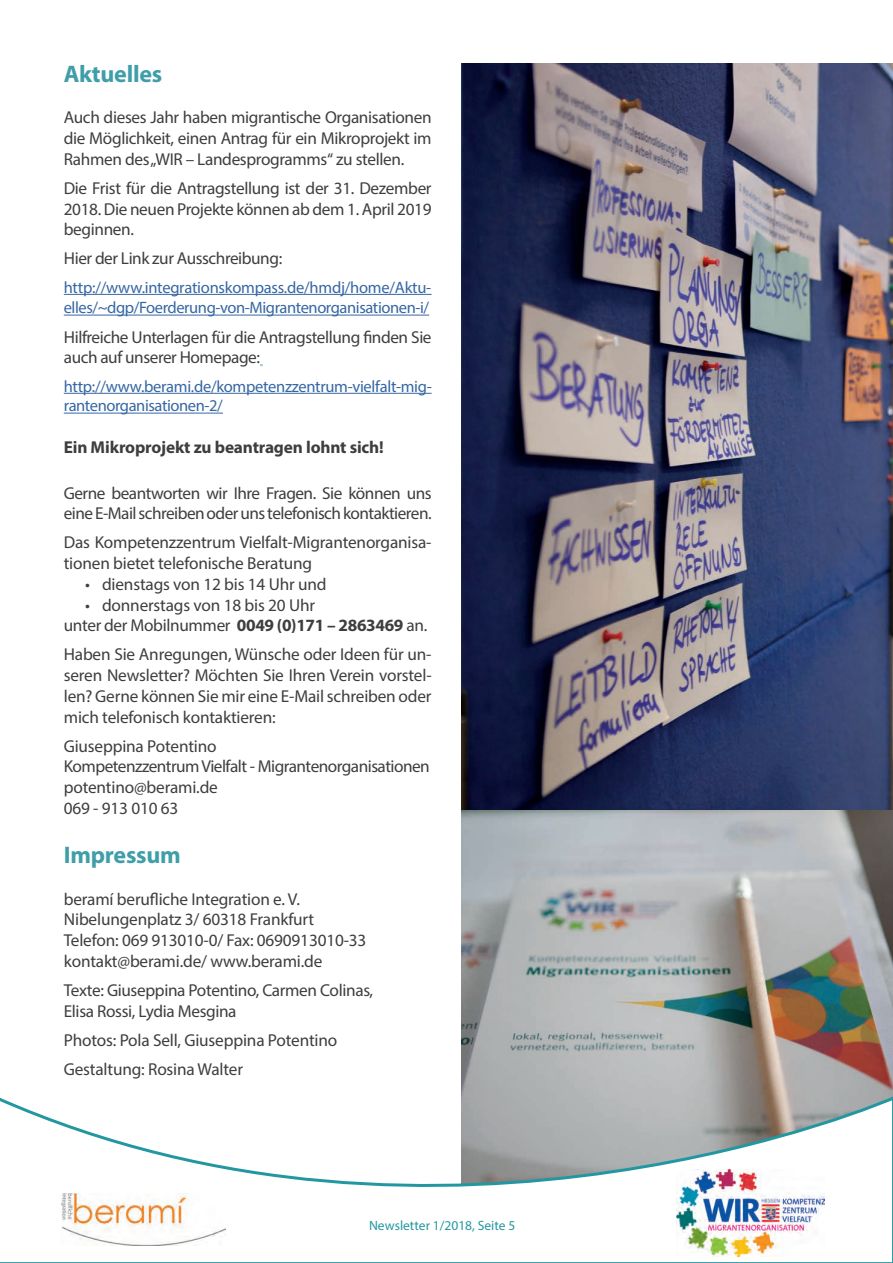
<style>
.page{position:relative;width:893px;height:1263px;background:#fff}
.page>*{position:absolute;margin:0;border:0;box-sizing:border-box;transform-origin:0 0}
.t1{font:700 24px "Myriad Pro";letter-spacing:-.01em;color:#3f9ea8}
.t2{font:17.25px/20.7px "Myriad Pro";letter-spacing:-.02em;color:#3e3e3f}
.t3{font:700 17.25px "Myriad Pro";letter-spacing:-.01em;color:#3e3e3f}
.t4{font:16.5px/20.7px "Myriad Pro";letter-spacing:-.02em;color:#3667a4}
.t5{font:13.5px "Myriad Pro";color:#2397a1}
.s1{font-weight:700}
</style>
<div class="page">
<hr style="left:64px;top:294px;width:368px;height:1px;background:#3667a4">
<hr style="left:64px;top:315px;width:365px;height:1px;background:#3667a4">
<hr style="left:64px;top:393px;width:368px;height:1px;background:#3667a4">
<hr style="left:64px;top:413px;width:159px;height:1px;background:#3667a4">
<img style="left:461px;top:64px;width:432px;height:1029px">
<svg style="left:0;top:1093px;width:893px;height:170px"></svg>
<img style="left:61px;top:1193px;width:164px;height:53px">
<img style="left:677px;top:1170px;width:148px;height:87px">
<h1 class="t1" style="left:64px;top:58px;width:100px">Aktuelles</h1>
<p class="t2" style="left:64px;top:107px;width:369px;text-align:justify">Auch dieses Jahr haben migrantische Organisationen die Möglichkeit, einen Antrag für ein Mikroprojekt im Rahmen des „WIR – Landesprogramms“ zu stellen.</p>
<p class="t2" style="left:64px;top:177px;width:369px;text-align:justify">Die Frist für die Antragstellung ist der 31. Dezember 2018. Die neuen Projekte können ab dem 1. April 2019 beginnen.</p>
<p class="t2" style="left:64px;top:248px;width:220px">Hier der Link zur Ausschreibung:</p>
<p class="t4" style="left:64px;top:277px;width:369px">http://www.integrationskompass.de/hmdj/home/Aktu&shy;elles/~dgp/Foerderung-von-Migrantenorganisationen-i/</p>
<p class="t2" style="left:64px;top:326px;width:369px">Hilfreiche Unterlagen für die Antragstellung finden Sie auch auf unserer Homepage:</p>
<p class="t4" style="left:64px;top:376px;width:370px;line-height:19.8px">http://www.berami.de/kompetenzzentrum-vielfalt-mig&shy;rantenorganisationen-2/</p>
<p class="t3" style="left:64px;top:436px;width:321px">Ein Mikroprojekt zu beantragen lohnt sich!</p>
<p class="t2" style="left:64px;top:482px;width:369px">Gerne beantworten wir Ihre Fragen. Sie können uns eine E-Mail schreiben oder uns telefonisch kontaktieren.</p>
<p class="t2" style="left:64px;top:532px;width:369px">Das Kompetenzzentrum Vielfalt-Migrantenorganisa&shy;tionen bietet telefonische Beratung</p>
<p class="t2" style="left:85px;top:573px;width:243px">• dienstags von 12 bis 14 Uhr und</p>
<p class="t2" style="left:64px;top:594px;width:365px;text-indent:21px">• donnerstags von 18 bis 20 Uhr<br>unter der Mobilnummer <span class="s1">0049 (0)171 – 2863469</span> an.</p>
<p class="t2" style="left:64px;top:644px;width:369px;text-align:justify">Haben Sie Anregungen, Wünsche oder Ideen für un&shy;seren Newsletter? Möchten Sie Ihren Verein vorstel&shy;len? Gerne können Sie mir eine E-Mail schreiben oder mich telefonisch kontaktieren:</p>
<p class="t2" style="left:64px;top:735px;width:367px">Giuseppina Potentino<br>Kompetenzzentrum Vielfalt - Migrantenorganisationen potentino@berami.de<br>069 - 913 010 63</p>
<h1 class="t1" style="left:64px;top:840px;width:119px">Impressum</h1>
<p class="t2" style="left:64px;top:888px;width:304px">beramí berufliche Integration e. V.<br>Nibelungenplatz 3/ 60318 Frankfurt Telefon: 069 913010-0/ Fax: 0690913010-33 kontakt@berami.de/ www.berami.de</p>
<p class="t2" style="left:64px;top:980px;width:311px">Texte: Giuseppina Potentino, Carmen Colinas,<br>Elisa Rossi, Lydia Mesgina</p>
<p class="t2" style="left:64px;top:1025px;width:275px;line-height:29.2px">Photos: Pola Sell, Giuseppina Potentino<br>Gestaltung: Rosina Walter</p>
<p class="t5" style="left:369px;top:1217px;width:148px">Newsletter 1/2018, Seite 5</p>
</div>
